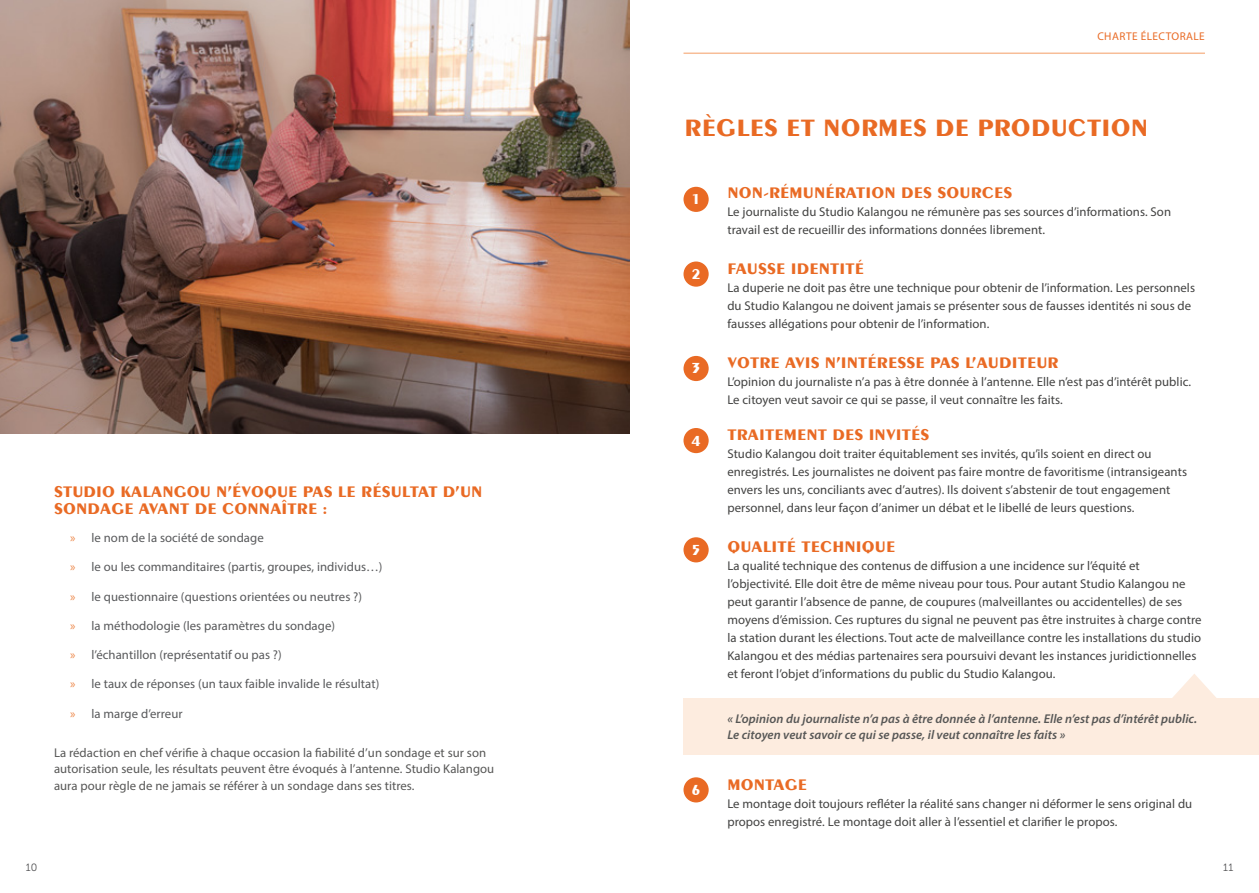
<style>
.page{position:relative;width:1259px;height:893px;background:#fff}
.page>*{position:absolute;margin:0;border:0;box-sizing:border-box;transform-origin:0 0}
.t1{font:700 25.5px "Peignot";letter-spacing:.01em;color:#e96a24}
.t2{font:700 16.5px/16.5px "Peignot";letter-spacing:.01em;color:#e96a24}
.t3{font:700 15px "Peignot";color:#fff}
.t4{font:12.75px/18px "Myriad Pro";letter-spacing:.005em;color:#424241}
.t5{font:12.75px "Myriad Pro";letter-spacing:.005em;color:#58595b}
.t6{font:12.75px/16.5px "Myriad Pro";letter-spacing:.005em;color:#575756}
.t7{font:italic 600 12.75px/16.5px "Myriad Pro";letter-spacing:.005em;color:#575756}
.t8{font:11.25px "Myriad Pro";letter-spacing:.04em;color:#e96a24}
.t9{font:10.5px "Museo Sans 300";color:#4d4d4f}
.s1{color:#ed8647}
</style>
<div class="page">
<hr style="left:683px;top:53px;width:522px;height:1px;background:#f7bd97">
<img style="left:0;top:0;width:629px;height:434px">
<div style="left:683px;top:187px;width:25px;height:25px;background:#e96a24;border-radius:50%"></div>
<div style="left:683px;top:698px;width:576px;height:57px;background:#fdecdf"></div>
<svg style="left:1172px;top:674px;width:44px;height:24px"></svg>
<div style="left:683px;top:537px;width:25px;height:25px;background:#e96a24;border-radius:50%"></div>
<div style="left:683px;top:777px;width:25px;height:25px;background:#e96a24;border-radius:50%"></div>
<div style="left:683px;top:261px;width:25px;height:26px;background:#e96a24;border-radius:50%"></div>
<div style="left:683px;top:356px;width:25px;height:25px;background:#e96a24;border-radius:50%"></div>
<div style="left:683px;top:428px;width:25px;height:25px;background:#e96a24;border-radius:50%"></div>
<p class="t8" style="left:1097px;top:29px;width:109px">CHARTE ÉLECTORALE</p>
<p class="t2" style="left:54px;top:484px;width:430px">STUDIO KALANGOU N’ÉVOQUE PAS LE RÉSULTAT D’UN<br>SONDAGE AVANT DE CONNAÎTRE :</p>
<p class="t5" style="left:70px;top:530px;width:195px"><span class="s1">»</span> le nom de la société de sondage</p>
<p class="t5" style="left:70px;top:559px;width:314px"><span class="s1">»</span> le ou les commanditaires (partis, groupes, individus…)</p>
<p class="t5" style="left:70px;top:588px;width:293px"><span class="s1">»</span> le questionnaire (questions orientées ou neutres ?)</p>
<p class="t5" style="left:70px;top:618px;width:266px"><span class="s1">»</span> la méthodologie (les paramètres du sondage)</p>
<p class="t5" style="left:70px;top:647px;width:213px"><span class="s1">»</span> l’échantillon (représentatif ou pas ?)</p>
<p class="t5" style="left:70px;top:676px;width:310px"><span class="s1">»</span> le taux de réponses (un taux faible invalide le résultat)</p>
<p class="t5" style="left:70px;top:705px;width:114px"><span class="s1">»</span> la marge d’erreur</p>
<p class="t6" style="left:54px;top:744px;width:442px">La rédaction en chef vérifie à chaque occasion la fiabilité d’un sondage et sur son autorisation seule, les résultats peuvent être évoqués à l’antenne. Studio Kalangou aura pour règle de ne jamais se référer à un sondage dans ses titres.</p>
<h1 class="t1" style="left:684px;top:113px;width:465px">RÈGLES ET NORMES DE PRODUCTION</h1>
<p class="t3" style="left:691px;top:191px;width:11px">1</p>
<p class="t3" style="left:691px;top:265px;width:11px">2</p>
<p class="t3" style="left:691px;top:360px;width:11px">3</p>
<p class="t3" style="left:691px;top:432px;width:11px">4</p>
<p class="t3" style="left:691px;top:541px;width:11px">5</p>
<p class="t3" style="left:691px;top:781px;width:11px">6</p>
<p class="t2" style="left:727px;top:185px;width:287px">NON-RÉMUNÉRATION DES SOURCES</p>
<p class="t4" style="left:727px;top:203px;width:445px">Le journaliste du Studio Kalangou ne rémunère pas ses sources d’informations. Son travail est de recueillir des informations données librement.</p>
<p class="t2" style="left:727px;top:260px;width:138px">FAUSSE IDENTITÉ</p>
<p class="t4" style="left:727px;top:279px;width:469px">La duperie ne doit pas être une technique pour obtenir de l’information. Les personnels du Studio Kalangou ne doivent jamais se présenter sous de fausses identités ni sous de fausses allégations pour obtenir de l’information.</p>
<p class="t2" style="left:727px;top:354px;width:333px">VOTRE AVIS N’INTÉRESSE PAS L’AUDITEUR</p>
<p class="t4" style="left:727px;top:372px;width:465px">L’opinion du journaliste n’a pas à être donnée à l’antenne. Elle n’est pas d’intérêt public.<br>Le citoyen veut savoir ce qui se passe, il veut connaître les faits.</p>
<p class="t2" style="left:727px;top:426px;width:203px">TRAITEMENT DES INVITÉS</p>
<p class="t4" style="left:727px;top:444px;width:461px">Studio Kalangou doit traiter équitablement ses invités, qu’ils soient en direct ou enregistrés. Les journalistes ne doivent pas faire montre de favoritisme (intransigeants envers les uns, conciliants avec d’autres). Ils doivent s’abstenir de tout engagement personnel, dans leur façon d’animer un débat et le libellé de leurs questions.</p>
<p class="t2" style="left:727px;top:538px;width:169px">QUALITÉ TECHNIQUE</p>
<p class="t4" style="left:727px;top:556px;width:476px">La qualité technique des contenus de diffusion a une incidence sur l’équité et l’objectivité. Elle doit être de même niveau pour tous. Pour autant Studio Kalangou ne peut garantir l’absence de panne, de coupures (malveillantes ou accidentelles) de ses moyens d’émission. Ces ruptures du signal ne peuvent pas être instruites à charge contre la station durant les élections. Tout acte de malveillance contre les installations du studio Kalangou et des médias partenaires sera poursuivi devant les instances juridictionnelles et feront l’objet d’informations du public du Studio Kalangou.</p>
<p class="t7" style="left:727px;top:710px;width:471px">« L’opinion du journaliste n’a pas à être donnée à l’antenne. Elle n’est pas d’intérêt public.<br>Le citoyen veut savoir ce qui se passe, il veut connaître les faits »</p>
<p class="t2" style="left:727px;top:776px;width:81px">MONTAGE</p>
<p class="t4" style="left:727px;top:795px;width:466px">Le montage doit toujours refléter la réalité sans changer ni déformer le sens original du propos enregistré. Le montage doit aller à l’essentiel et clarifier le propos.</p>
<p class="t9" style="left:26px;top:862px;width:13px">10</p>
<p class="t9" style="left:1223px;top:862px;width:11px">11</p>
</div>
